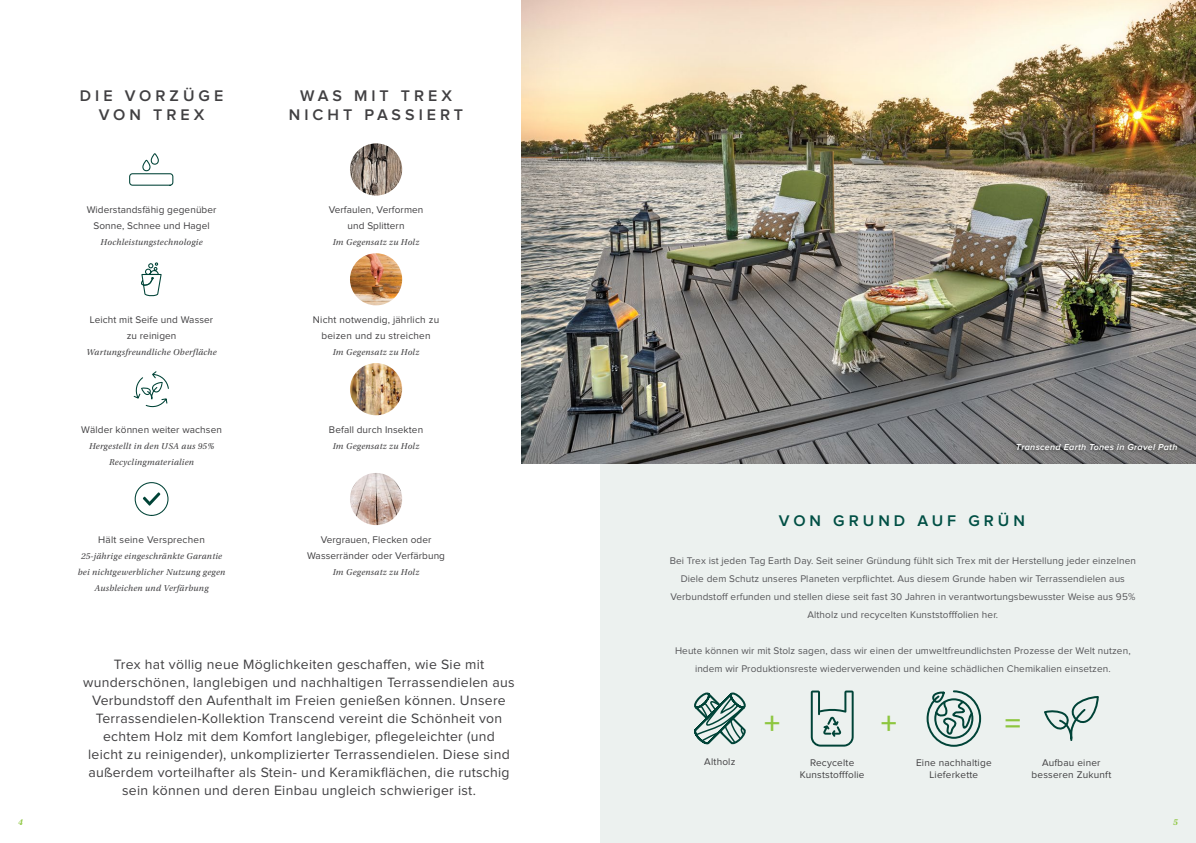
<style>
.page{position:relative;width:1196px;height:843px;background:#fff}
.page>*{position:absolute;margin:0;border:0;box-sizing:border-box;transform-origin:0 0}
.t1{font:600 32px "Proxima Nova";color:#8dc63f}
.t2{font:600 16px/19.2px "Proxima Nova";letter-spacing:.25em;color:#414042;text-align:center}
.t3{font:600 16px "Proxima Nova";letter-spacing:.25em;color:#004f44}
.t4{font:14px/18px "Proxima Nova";letter-spacing:.02em;color:#414042;text-align:center}
.t5{font:10px/18px "Proxima Nova";letter-spacing:.01em;color:#565659;text-align:center}
.t6{font:10px/15.7px "Proxima Nova";letter-spacing:.01em;color:#414042;text-align:center}
.t7{font:italic 9px/16px "Utopia Std";letter-spacing:.03em;color:#414042;text-align:center}
.t8{font:italic 600 9px "Proxima Nova";letter-spacing:.03em;color:#fff}
.t9{font:italic 600 9px "Utopia Std";color:#8dc63f}
</style>
<div class="page">
<div style="left:599px;top:463px;width:596px;height:379px;background:#ecf1ef"></div>
<img style="left:521px;top:0;width:674px;height:463px">
<div style="left:135px;top:482px;width:33px;height:34px;background:#fff;border:1px solid #004337;border-radius:50%"></div>
<svg style="left:143px;top:492px;width:17px;height:13px"></svg>
<img style="left:350px;top:363px;width:52px;height:52px;border-radius:26px">
<img style="left:350px;top:143px;width:52px;height:52px;border-radius:26px">
<img style="left:350px;top:473px;width:52px;height:52px;border-radius:26px">
<img style="left:350px;top:253px;width:52px;height:52px;border-radius:26px">
<svg style="left:133px;top:371px;width:36px;height:36px"></svg>
<svg style="left:141px;top:262px;width:21px;height:34px"></svg>
<svg style="left:142px;top:153px;width:17px;height:19px"></svg>
<div style="left:129px;top:173px;width:44px;height:13px;border:1px solid #004337;border-radius:3px"></div>
<svg style="left:926px;top:690px;width:55px;height:57px"></svg>
<svg style="left:1044px;top:696px;width:55px;height:45px"></svg>
<svg style="left:810px;top:690px;width:43px;height:56px"></svg>
<svg style="left:694px;top:692px;width:52px;height:53px"></svg>
<div style="left:1013px;top:440px;width:167px;height:13px;background:#000;opacity:.5"></div>
<h2 class="t2" style="left:80px;top:87px;width:145px">DIE VORZÜGE<br>VON TREX</h2>
<p class="t6" style="left:87px;top:203px;width:131px">Widerstandsfähig gegenüber<br>Sonne, Schnee und Hagel</p>
<p class="t7" style="left:101px;top:234px;width:103px">Hochleistungstechnologie</p>
<p class="t6" style="left:90px;top:312px;width:125px">Leicht mit Seife und Wasser zu reinigen</p>
<p class="t7" style="left:86px;top:344px;width:132px">Wartungsfreundliche Oberfläche</p>
<p class="t6" style="left:81px;top:422px;width:142px">Wälder können weiter wachsen</p>
<p class="t7" style="left:89px;top:438px;width:127px">Hergestellt in den USA aus 95%<br>Recyclingmaterialien</p>
<p class="t6" style="left:98px;top:532px;width:108px">Hält seine Versprechen</p>
<p class="t7" style="left:78px;top:548px;width:149px">25-jährige eingeschränkte Garantie bei nichtgewerblicher Nutzung gegen<br>Ausbleichen und Verfärbung</p>
<h2 class="t2" style="left:289px;top:87px;width:176px">WAS MIT TREX<br>NICHT PASSIERT</h2>
<p class="t6" style="left:328px;top:203px;width:96px">Verfaulen, Verformen und Splittern</p>
<p class="t7" style="left:333px;top:234px;width:88px">Im Gegensatz zu Holz</p>
<p class="t6" style="left:313px;top:312px;width:128px">Nicht notwendig, jährlich zu beizen und zu streichen</p>
<p class="t7" style="left:333px;top:344px;width:88px">Im Gegensatz zu Holz</p>
<p class="t6" style="left:329px;top:422px;width:96px">Befall durch Insekten</p>
<p class="t7" style="left:333px;top:438px;width:88px">Im Gegensatz zu Holz</p>
<p class="t6" style="left:307px;top:532px;width:139px">Vergrauen, Flecken oder<br>Wasserränder oder Verfärbung</p>
<p class="t7" style="left:333px;top:564px;width:88px">Im Gegensatz zu Holz</p>
<p class="t4" style="left:83px;top:656px;width:433px">Trex hat völlig neue Möglichkeiten geschaffen, wie Sie mit wunderschönen, langlebigen und nachhaltigen Terrassendielen aus Verbundstoff den Aufenthalt im Freien genießen können. Unsere Terrassendielen-Kollektion Transcend vereint die Schönheit von echtem Holz mit dem Komfort langlebiger, pflegeleichter (und<br>leicht zu reinigender), unkomplizierter Terrassendielen. Diese sind außerdem vorteilhafter als Stein- und Keramikflächen, die rutschig sein können und deren Einbau ungleich schwieriger ist.</p>
<p class="t8" style="left:1015px;top:443px;width:163px">Transcend Earth Tones in Gravel Path</p>
<h2 class="t3" style="left:778px;top:512px;width:247px">VON GRUND AUF GRÜN</h2>
<p class="t5" style="left:669px;top:552px;width:467px">Bei Trex ist jeden Tag Earth Day. Seit seiner Gründung fühlt sich Trex mit der Herstellung jeder einzelnen Diele dem Schutz unseres Planeten verpflichtet. Aus diesem Grunde haben wir Terrassendielen aus Verbundstoff erfunden und stellen diese seit fast 30 Jahren in verantwortungsbewusster Weise aus 95% Altholz und recycelten Kunststofffolien her.</p>
<p class="t5" style="left:675px;top:642px;width:457px">Heute können wir mit Stolz sagen, dass wir einen der umweltfreundlichsten Prozesse der Welt nutzen, indem wir Produktionsreste wiederverwenden und keine schädlichen Chemikalien einsetzen.</p>
<h1 class="t1" style="left:764px;top:708px;width:18px">+</h1>
<h1 class="t1" style="left:880px;top:708px;width:18px">+</h1>
<h1 class="t1" style="left:1004px;top:708px;width:18px">=</h1>
<p class="t6" style="left:704px;top:754px;width:33px">Altholz</p>
<p class="t6" style="left:915px;top:756px;width:77px;line-height:12px">Eine nachhaltige<br>Lieferkette</p>
<p class="t6" style="left:799px;top:756px;width:66px;line-height:12px">Recycelte<br>Kunststofffolie</p>
<p class="t6" style="left:1031px;top:756px;width:81px;line-height:12px">Aufbau einer besseren Zukunft</p>
<p class="t9" style="left:18px;top:816px;width:6px">4</p>
<p class="t9" style="left:1173px;top:816px;width:6px">5</p>
</div>
